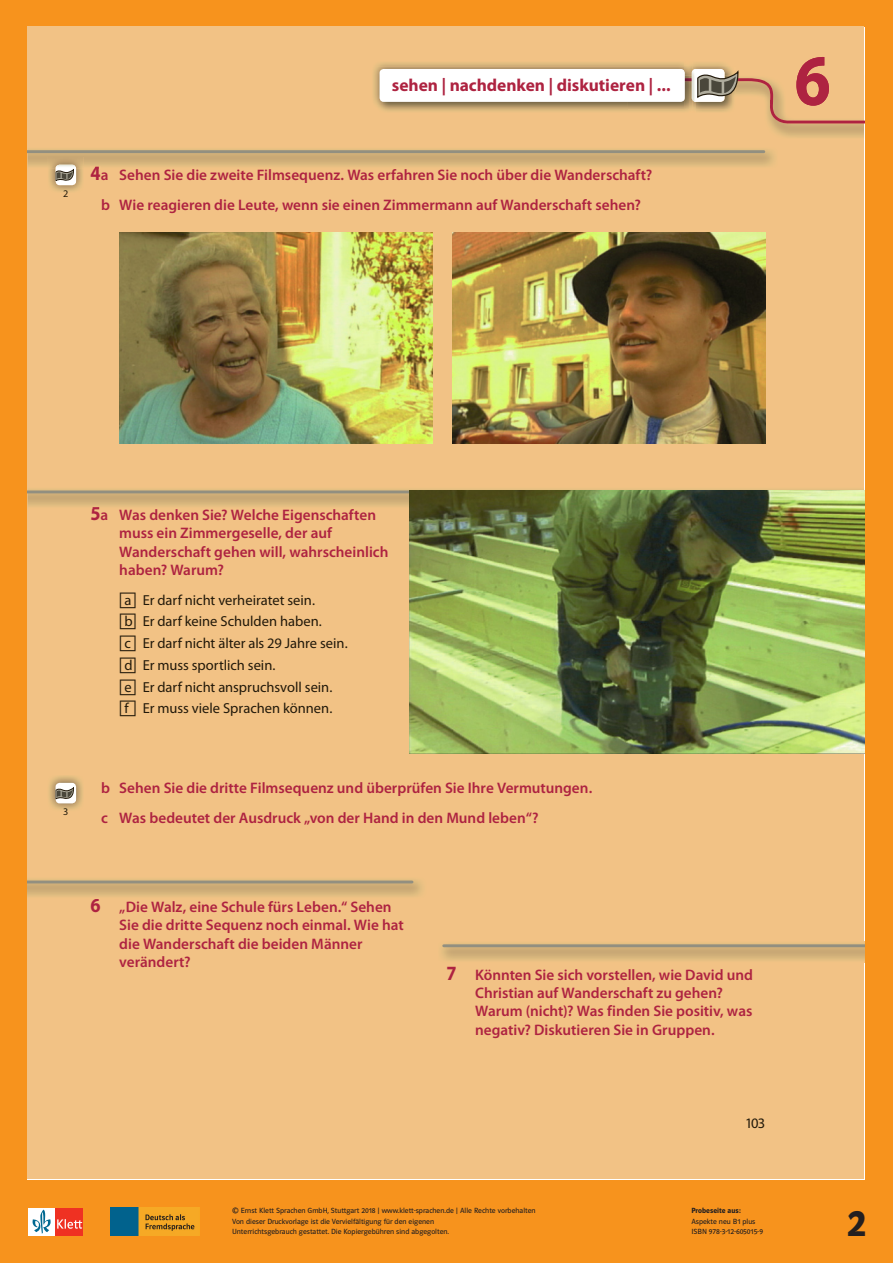
<style>
.page{position:relative;width:893px;height:1263px;background:#f7931d}
.page>*{position:absolute;margin:0;border:0;box-sizing:border-box;transform-origin:0 0}
.t1{font:700 72.6px "Myriad Pro";color:#ae2341;scale:.9 1}
.t2{font:39px "Polo ST11 K Hfett";color:#231f20}
.t3{font:700 17.4px "Myriad Pro";color:#ae2341}
.t4{font:600 15.3px/18.1px "Myriad Pro";color:#ae2341}
.t5{font:14.55px "Myriad Pro";color:#22190a}
.t6{font:10.2px "Myriad Pro";color:#22190a}
.t7{font:7.5px/10.1px "Polo ST11 K Buch";color:#231f20}
.t8{font:7.5px "Polo ST11 K Hfett";color:#231f20}
.s1{font-weight:700;font-size:20.25px}
</style>
<div class="page">
<div style="left:28px;top:1208px;width:28px;height:27px;background:#fff"></div>
<div style="left:56px;top:1208px;width:27px;height:27px;background:#ef3122"></div>
<svg style="left:57px;top:1219px;width:25px;height:10px"></svg>
<svg style="left:33px;top:1210px;width:18px;height:24px"></svg>
<img style="left:111px;top:1208px;width:88px;height:28px">
<div style="left:28px;top:27px;width:836px;height:1152px;background:#f2c285"></div>
<img style="left:49px;top:776px;width:34px;height:34px">
<div style="left:56px;top:783px;width:20px;height:20px;background:#fff;border-radius:4px"></div>
<svg style="left:56px;top:788px;width:18px;height:11px"></svg>
<img style="left:49px;top:168px;width:34px;height:24px">
<div style="left:56px;top:165px;width:20px;height:20px;background:#fff;border-radius:4px"></div>
<svg style="left:56px;top:169px;width:18px;height:12px"></svg>
<img style="left:377px;top:66px;width:255px;height:43px">
<svg style="left:632px;top:61px;width:232px;height:62px"></svg>
<div style="left:380px;top:69px;width:305px;height:33px;background:#fff;border-radius:4px"></div>
<img style="left:119px;top:232px;width:313px;height:212px">
<img style="left:453px;top:232px;width:312px;height:212px">
<img style="left:28px;top:149px;width:746px;height:19px">
<img style="left:56px;top:165px;width:20px;height:3px">
<hr style="left:28px;top:150px;width:736px;height:3px;background:#928f80">
<hr style="left:28px;top:490px;width:836px;height:3px;background:#928f80">
<hr style="left:28px;top:880px;width:384px;height:3px;background:#928f80">
<hr style="left:444px;top:944px;width:420px;height:3px;background:#928f80">
<img style="left:409px;top:491px;width:455px;height:262px">
<p class="t3" style="left:392px;top:74px;width:280px">sehen | nachdenken | diskutieren | ...</p>
<p class="t6" style="left:63px;top:187px;width:7px">2</p>
<p class="t4" style="left:91px;top:159px;width:563px;line-height:30.5px;text-align:center"><span class="s1">4</span>a Sehen Sie die zweite Filmsequenz. Was erfahren Sie noch über die Wanderschaft? b Wie reagieren die Leute, wenn sie einen Zimmermann auf Wanderschaft sehen?</p>
<h1 class="t1" style="left:794px;top:33px;width:42px">6</h1>
<p class="t4" style="left:119px;top:506px;width:271px;text-indent:-29px"><span class="s1">5</span>a Was denken Sie? Welche Eigenschaften muss ein Zimmergeselle, der auf<br>Wanderschaft gehen will, wahrscheinlich haben? Warum?</p>
<p class="t5" style="left:119px;top:591px;width:197px">□a Er darf nicht verheiratet sein.</p>
<p class="t5" style="left:119px;top:612px;width:204px">□b Er darf keine Schulden haben.</p>
<p class="t5" style="left:119px;top:634px;width:230px">□c Er darf nicht älter als 29 Jahre sein.</p>
<p class="t5" style="left:119px;top:656px;width:158px">□d Er muss sportlich sein.</p>
<p class="t5" style="left:119px;top:678px;width:215px">□e Er darf nicht anspruchsvoll sein.</p>
<p class="t5" style="left:119px;top:699px;width:215px">□f Er muss viele Sprachen können.</p>
<p class="t6" style="left:63px;top:805px;width:7px">3</p>
<p class="t4" style="left:101px;top:772px;width:493px;line-height:30.5px">b Sehen Sie die dritte Filmsequenz und überprüfen Sie Ihre Vermutungen. c Was bedeutet der Ausdruck „von der Hand in den Mund leben“?</p>
<p class="t4" style="left:119px;top:898px;width:286px;text-indent:-29px"><span class="s1">6</span> „Die Walz, eine Schule fürs Leben.“ Sehen Sie die dritte Sequenz noch einmal. Wie hat die Wanderschaft die beiden Männer verändert?</p>
<p class="t4" style="left:475px;top:965px;width:279px;text-indent:-29px"><span class="s1">7</span> Könnten Sie sich vorstellen, wie David und Christian auf Wanderschaft zu gehen?<br>Warum (nicht)? Was finden Sie positiv, was negativ? Diskutieren Sie in Gruppen.</p>
<p class="t7" style="left:232px;top:1206px;width:305px">© Ernst Klett Sprachen GmbH, Stuttgart 2018 | www.klett-sprachen.de | Alle Rechte vorbehalten<br>Von dieser Druckvorlage ist die Vervielfältigung für den eigenen<br>Unterrichtsgebrauch gestattet. Die Kopiergebühren sind abgegolten.</p>
<p class="t5" style="left:745px;top:1114px;width:22px">103</p>
<p class="t8" style="left:691px;top:1207px;width:51px">Probeseite aus:</p>
<p class="t7" style="left:691px;top:1216px;width:73px">Aspekte neu B1 plus<br>ISBN 978-3-12-605015-9</p>
<h2 class="t2" style="left:847px;top:1200px;width:20px">2</h2>
</div>
